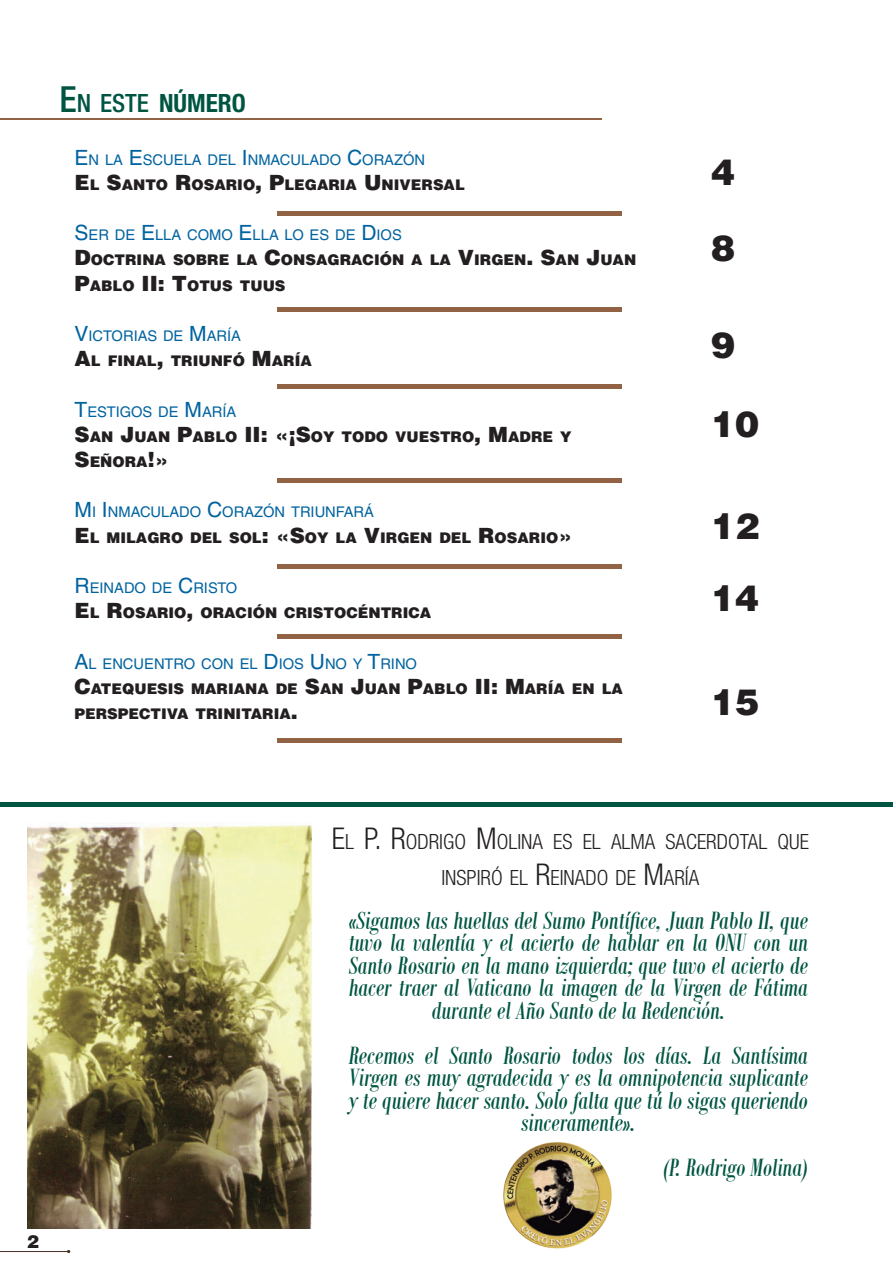
<style>
.page{position:relative;width:893px;height:1263px;background:#fff}
.page>*{position:absolute;margin:0;border:0;box-sizing:border-box;transform-origin:0 0}
.t1{font:900 36px/76.1px "Helvetica LT Std";color:#231f20}
.t2{font:italic 27px/22.5px "Bodoni MT Condensed";color:#005542;text-align:center}
.t3{font:700 condensed 25.2px "Helvetica Neue LT Std";color:#005542}
.t4{font:300 condensed 21px/36px "Helvetica Neue LT Std";color:#231f20;text-align:center}
.t5{font:900 18px "Helvetica LT Std";color:#231f20}
.t6{font:900 14.7px/25.2px "Helvetica LT Std";color:#231f20}
.t7{font:14.7px/25.2px "Helvetica LT Std";color:#01639f}
.s1{font-weight:500;font-size:36px}
.s2{font-weight:500}
.s3{font-size:21px}
.s4{font-weight:900;font-size:21px;color:#231f20}
.s5{font-weight:900;color:#231f20}
.s6{font-weight:400;font-size:21px;color:#01639f}
.s7{font-weight:400;color:#01639f}
.s8{font-size:30px}
</style>
<div class="page">
<hr style="left:0;top:1251px;width:69px;height:1px;background:#4f342e">
<hr style="left:0;top:118px;width:602px;height:2px;background:#865130">
<hr style="left:277px;top:212px;width:344px;height:4px;background:#926245">
<hr style="left:277px;top:308px;width:344px;height:4px;background:#926245">
<div style="left:277px;top:478px;width:344px;height:5px;background:#926245"></div>
<hr style="left:277px;top:385px;width:344px;height:4px;background:#926245">
<div style="left:277px;top:634px;width:344px;height:5px;background:#926245"></div>
<hr style="left:277px;top:738px;width:344px;height:4px;background:#926245">
<div style="left:277px;top:564px;width:344px;height:5px;background:#926245"></div>
<div style="left:0;top:802px;width:893px;height:5px;background:#005542"></div>
<img style="left:503px;top:1141px;width:109px;height:108px">
<img style="left:28px;top:822px;width:283px;height:406px">
<p class="t3" style="left:60px;top:87px;width:188px"><span class="s1">E</span><span class="s2">N ESTE</span> NÚMERO</p>
<p class="t7" style="left:75px;top:147px;width:352px"><span class="s3">E</span>N LA <span class="s3">E</span>SCUELA DEL <span class="s3">I</span>NMACULADO <span class="s3">C</span>ORAZÓN<br><span class="s4">E</span><span class="s5">L</span> <span class="s4">S</span><span class="s5">ANTO</span> <span class="s4">R</span><span class="s5">OSARIO</span><span class="s4">, P</span><span class="s5">LEGARIA</span> <span class="s4">U</span><span class="s5">NIVERS</span></p>
<p class="t6" style="left:444px;top:172px;width:23px">AL</p>
<p class="t7" style="left:75px;top:222px;width:329px"><span class="s3">S</span>ER DE <span class="s3">E</span>LLA COMO <span class="s3">E</span>LLA LO ES DE <span class="s3">D</span>IOS<br><span class="s4">D</span><span class="s5">OCTRINA SOBRE</span></p>
<p class="t6" style="left:236px;top:247px;width:401px">LA <span class="s3">C</span>ONSAGRACIÓN A LA <span class="s3">V</span>IRGEN<span class="s3">. S</span>AN <span class="s3">J</span>UAN</p>
<p class="t6" style="left:75px;top:272px;width:148px"><span class="s3">P</span>ABLO <span class="s3">II : T</span>OTUS</p>
<p class="t6" style="left:240px;top:272px;width:23px">TUUS</p>
<p class="t6" style="left:75px;top:323px;width:239px"><span class="s6">V</span><span class="s7">ICTORIAS DE</span> <span class="s6">M</span><span class="s7">ARÍA<br></span><span class="s3">A</span>L FINAL<span class="s3">,</span> TRIUNFÓ <span class="s3">M</span>ARÍA</p>
<p class="t6" style="left:75px;top:398px;width:344px"><span class="s6">T</span><span class="s7">ESTIGOS DE</span> <span class="s6">M</span><span class="s7">ARÍA<br></span><span class="s3">S</span>AN <span class="s3">J</span>UAN <span class="s3">P</span>ABLO <span class="s3">II : «¡S</span>OY TODO VUES</p>
<p class="t6" style="left:440px;top:424px;width:92px">TRO<span class="s3">, M</span>ADRE</p>
<p class="t6" style="left:560px;top:424px;width:13px">Y</p>
<p class="t6" style="left:75px;top:449px;width:96px"><span class="s3">S</span>EÑORA<span class="s3">!»</span></p>
<p class="t6" style="left:75px;top:499px;width:499px"><span class="s6">M</span> <span class="s7">I</span> <span class="s6">I</span><span class="s7">NMACULADO</span> <span class="s6">C</span><span class="s7">ORAZÓN TRI UNFARÁ<br></span><span class="s3">E</span>L MILAGRO DEL SOL<span class="s3">: «S</span>OY LA <span class="s3">V</span>IRGEN DEL <span class="s3">R</span>OSARIO<span class="s3">»</span></p>
<p class="t6" style="left:75px;top:575px;width:358px"><span class="s6">R</span><span class="s7">EI NADO DE</span> <span class="s6">C</span><span class="s7">RISTO<br></span><span class="s3">E</span>L <span class="s3">R</span>OSARIO<span class="s3">,</span> ORACIÓN CRISTOCÉNTRICA</p>
<p class="t7" style="left:75px;top:651px;width:344px"><span class="s3">A</span>L ENCUENTRO CON EL <span class="s3">D</span>IOS <span class="s3">U</span>NO Y <span class="s3">T</span>RINO<br><span class="s4">C</span><span class="s5">ATEQUES</span></p>
<p class="t6" style="left:168px;top:676px;width:457px">IS MARIANA DE <span class="s3">S</span>AN <span class="s3">J</span>UAN <span class="s3">P</span>ABLO <span class="s3">II : M</span>ARÍA EN LA</p>
<p class="t6" style="left:75px;top:701px;width:12px">PERSPE</p>
<p class="t6" style="left:139px;top:701px;width:160px">CTIVA TRINITARIA<span class="s3">.</span></p>
<h1 class="t1" style="left:711px;top:133px;width:26px">4<br>8</h1>
<h1 class="t1" style="left:711px;top:306px;width:26px">9</h1>
<h1 class="t1" style="left:711px;top:385px;width:50px">10</h1>
<h1 class="t1" style="left:711px;top:488px;width:50px;line-height:72.6px">12<br>14</h1>
<h1 class="t1" style="left:711px;top:664px;width:50px">15</h1>
<p class="t5" style="left:27px;top:1230px;width:14px">2</p>
<p class="t4" style="left:332px;top:824px;width:477px"><span class="s8">E</span>L <span class="s8">P. R</span>ODRIGO <span class="s8">M</span>OLINA ES EL ALMA SACERDOTAL QUE<br>INSPIRÓ EL <span class="s8">R</span>EINADO DE <span class="s8">M</span>ARÍA</p>
<p class="t2" style="left:349px;top:909px;width:461px">«Sigamos las huellas del Sumo Pontífice, Juan Pablo II, que tuvo la valentía y el acierto de hablar en la ONU con un Santo Rosario en la mano izquierda; que tuvo el acierto de hacer traer al Vaticano la imagen de la Virgen de Fátima durante el Año Santo de la Redención.</p>
<p class="t2" style="left:349px;top:1044px;width:461px">Recemos el Santo Rosario todos los días. La Santísima Virgen es muy agradecida y es la omnipotencia suplicante y te quiere hacer santo. Solo falta que tú lo sigas queriendo sinceramente».</p>
<p class="t2" style="left:663px;top:1156px;width:146px">(P. Rodrigo Molina)</p>
</div>
